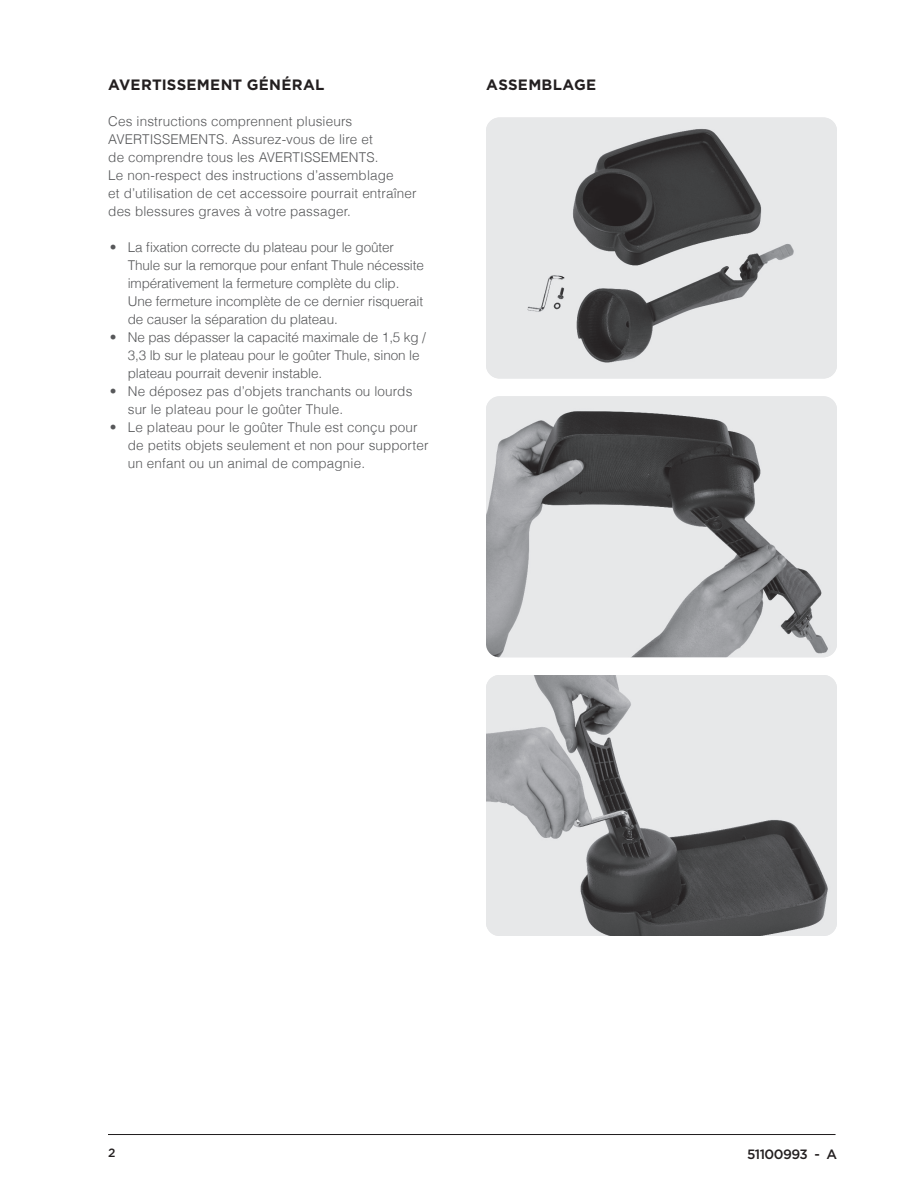
<style>
.page{position:relative;width:918px;height:1188px;background:#fff}
.page>*{position:absolute;margin:0;border:0;box-sizing:border-box;transform-origin:0 0}
.Subheading{font:700 15px "Gotham";letter-spacing:.02em;color:#231f20}
.bullets_no_indent{font:300 13.5px/18px "Helvetica";letter-spacing:.01em;color:#57585a}
.bullets_no_indent-2{font:300 13.5px/18px "Helvetica";letter-spacing:-.01em;color:#57585a}
.t1{font:500 13.5px "Thule";letter-spacing:-.04em;color:#231f20}
.t2{font:500 12px "Thule";color:#231f20}
</style>
<div class="page">
<hr style="left:108px;top:1134px;width:728px;height:1px;background:#231f20">
<img style="left:486px;top:117px;width:351px;height:262px">
<img style="left:486px;top:396px;width:351px;height:261px">
<img style="left:486px;top:675px;width:351px;height:261px">
<p class="Subheading" style="left:108px;top:76px;width:218px">AVERTISSEMENT GÉNÉRAL</p>
<p class="bullets_no_indent" style="left:108px;top:112px;width:310px">Ces instructions comprennent plusieurs AVERTISSEMENTS. Assurez-vous de lire et<br>de comprendre tous les AVERTISSEMENTS.<br>Le non-respect des instructions d’assemblage<br>et d’utilisation de cet accessoire pourrait entraîner des blessures graves à votre passager.</p>
<p class="bullets_no_indent-2" style="left:128px;top:238px;width:298px;text-indent:-18px">• La fixation correcte du plateau pour le goûter Thule sur la remorque pour enfant Thule nécessite impérativement la fermeture complète du clip.<br>Une fermeture incomplète de ce dernier risquerait de causer la séparation du plateau.</p>
<p class="bullets_no_indent-2" style="left:128px;top:328px;width:300px;text-indent:-18px">• Ne pas dépasser la capacité maximale de 1,5 kg /<br>3,3 lb sur le plateau pour le goûter Thule, sinon le plateau pourrait devenir instable.</p>
<p class="bullets_no_indent" style="left:128px;top:382px;width:286px;text-indent:-18px">• Ne déposez pas d’objets tranchants ou lourds sur le plateau pour le goûter Thule.</p>
<p class="bullets_no_indent" style="left:128px;top:418px;width:302px;text-indent:-18px">• Le plateau pour le goûter Thule est conçu pour de petits objets seulement et non pour supporter un enfant ou un animal de compagnie.</p>
<p class="Subheading" style="left:486px;top:76px;width:111px">ASSEMBLAGE</p>
<p class="t2" style="left:108px;top:1145px;width:9px">2</p>
<p class="t1" style="left:747px;top:1145px;width:91px">51100993 - A</p>
</div>
